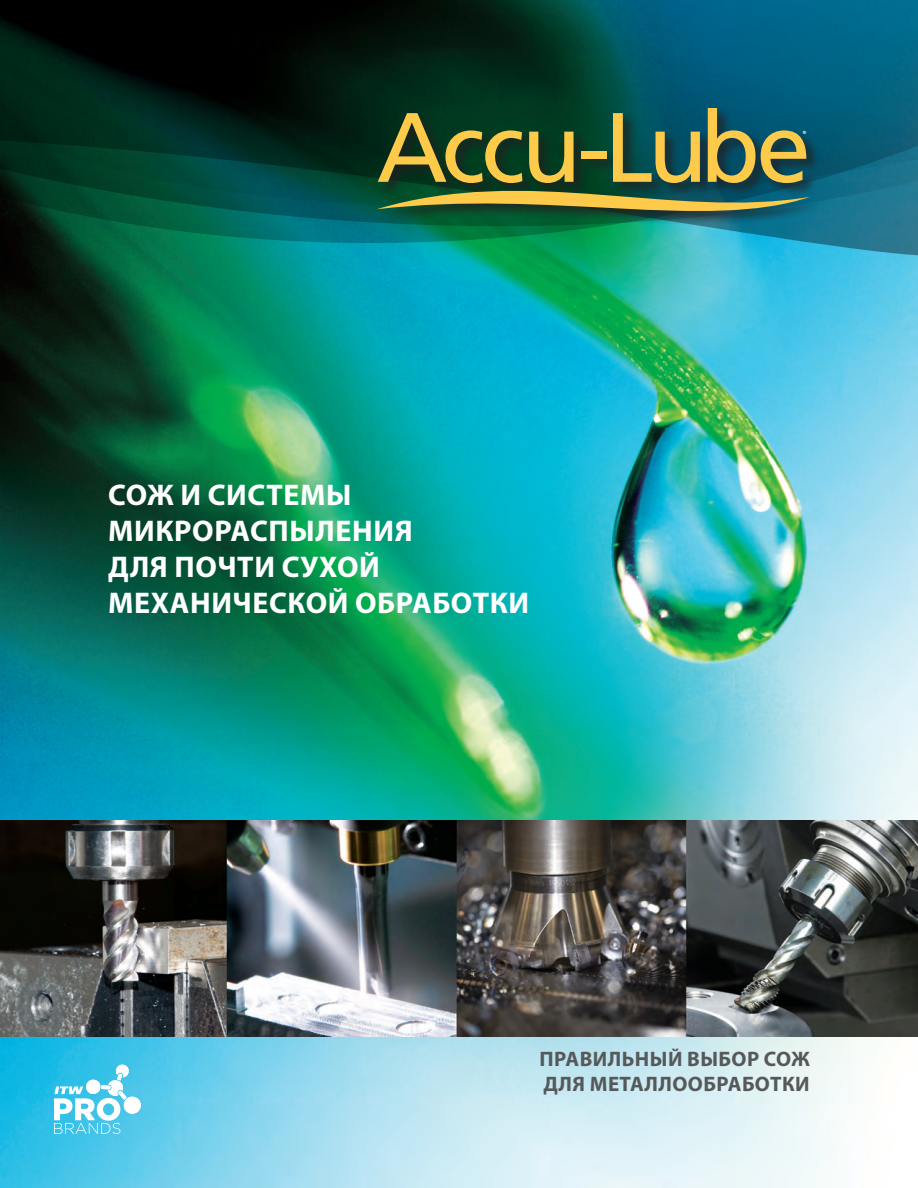
<style>
.page{position:relative;width:918px;height:1188px;background:#fff}
.page>*{position:absolute;margin:0;border:0;box-sizing:border-box;transform-origin:0 0}
.t1{font:700 30px "Myriad Pro";letter-spacing:.02em;color:#fff}
.t2{font:700 21px "Myriad Pro";letter-spacing:.02em;color:#57585a}
.t3{font:700 9px "Myriad Pro";color:#fff}
</style>
<div class="page">
<img style="left:0;top:256px;width:918px;height:932px">
<svg style="left:0;top:207px;width:918px;height:49px;background:#0c7c71"></svg>
<svg style="left:0;top:0;width:918px;height:207px;background:#013436"></svg>
<img style="left:0;top:821px;width:918px;height:216px">
<div style="left:377px;top:106px;width:446px;height:120px;background:#231f20;opacity:.75"></div>
<svg style="left:377px;top:108px;width:433px;height:124px;background:#446944"></svg>
<svg style="left:54px;top:1064px;width:88px;height:70px"></svg>
<p class="t1" style="left:108px;top:475px;width:245px">СОЖ И СИСТЕМЫ</p>
<p class="t1" style="left:108px;top:511px;width:306px">МИКРОРАСПЫЛЕНИЯ</p>
<p class="t1" style="left:108px;top:547px;width:273px">ДЛЯ ПОЧТИ СУХОЙ</p>
<p class="t1" style="left:108px;top:583px;width:423px">МЕХАНИЧЕСКОЙ ОБРАБОТКИ</p>
<h2 class="t3" style="left:802px;top:128px;width:6px">®</h2>
<p class="t2" style="left:540px;top:1045px;width:272px">ПРАВИЛЬНЫЙ ВЫБОР СОЖ</p>
<p class="t2" style="left:543px;top:1070px;width:268px">ДЛЯ МЕТАЛЛООБРАБОТКИ</p>
</div>
